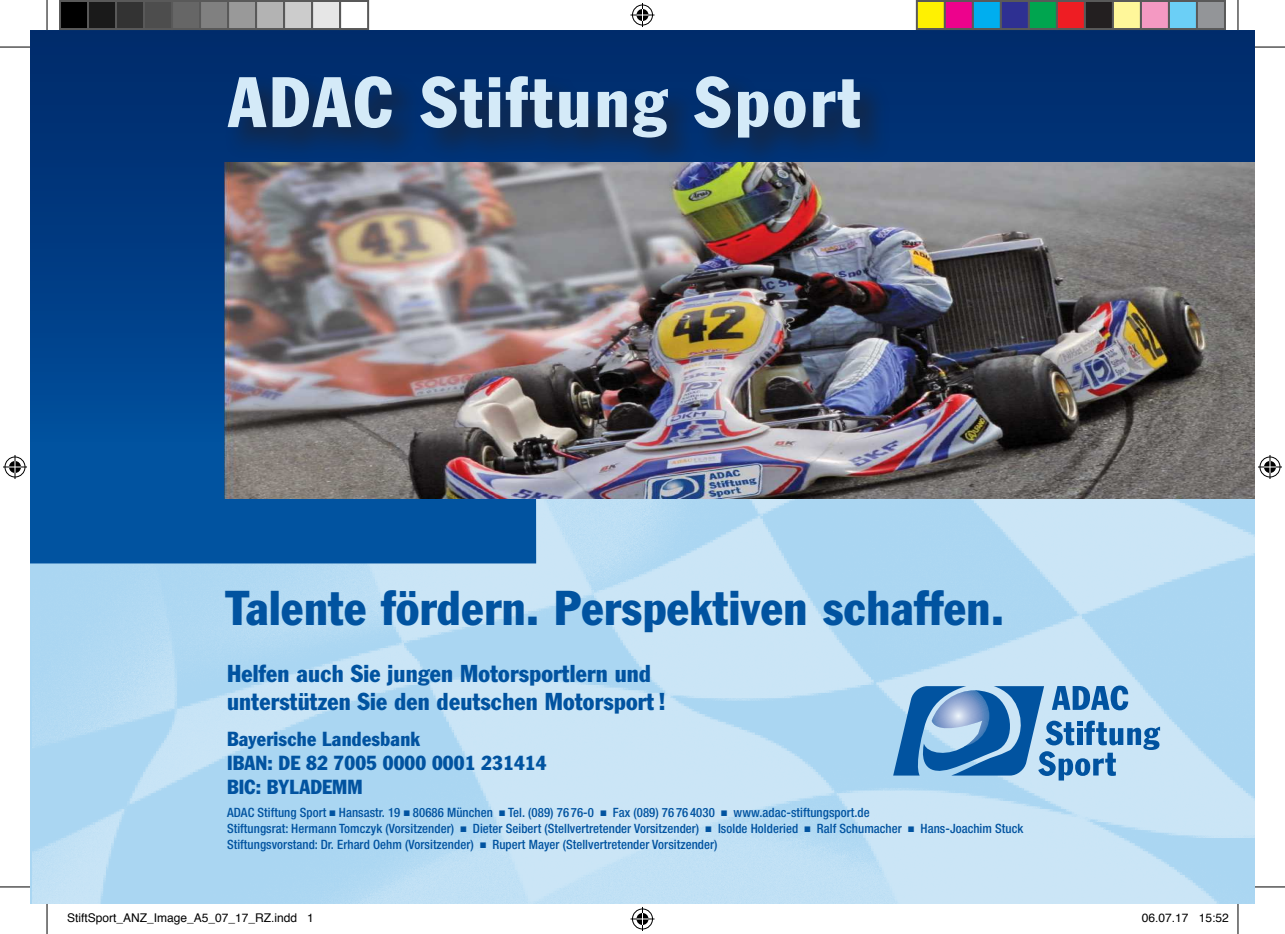
<style>
.page{position:relative;width:1285px;height:934px;background:#fff}
.page>*{position:absolute;margin:0;border:0;box-sizing:border-box;transform-origin:0 0}
.t1{font:70px "ADAC Franklin Gothic Pro";letter-spacing:.05em;color:#d4eaf8}
.t2{font:48px "ADAC Franklin Gothic Pro";letter-spacing:.01em;color:#0153a0}
.t3{font:24px/28px "ADAC Franklin Gothic Pro";letter-spacing:.01em;color:#0153a0}
.t4{font:20px/24px "ADAC Franklin Gothic Pro";letter-spacing:.01em;color:#0153a0}
.t5{font:500 condensed 12.8px/16px "Helvetica Neue";letter-spacing:.005em;color:#0153a0}
.t6{font:12px "Helvetica";color:#000}
</style>
<div class="page">
<img style="left:32px;top:563px;width:1223px;height:340px">
<svg style="left:30px;top:442px;width:1225px;height:121px;background:#6099ca"></svg>
<div style="left:30px;top:30px;width:1225px;height:412px;background:linear-gradient(to bottom,#012968,#014e9a)"></div>
<svg style="left:893px;top:685px;width:267px;height:95px;background:#70a3cf"></svg>
<div style="left:225px;top:72px;width:666px;height:98px;background:#231f20;opacity:.65"></div>
<hr style="left:0;top:47px;width:30px;height:1px;background:#000">
<hr style="left:1255px;top:47px;width:30px;height:1px;background:#000">
<hr style="left:0;top:886px;width:30px;height:1px;background:#000">
<hr style="left:1255px;top:886px;width:30px;height:1px;background:#000">
<hr style="left:47px;top:0;width:1px;height:30px;background:#000">
<hr style="left:47px;top:903px;width:1px;height:30px;background:#000">
<hr style="left:1237px;top:0;width:1px;height:30px;background:#000">
<hr style="left:1237px;top:903px;width:1px;height:30px;background:#000">
<svg style="left:630px;top:3px;width:24px;height:24px"></svg>
<svg style="left:630px;top:907px;width:24px;height:23px"></svg>
<svg style="left:3px;top:455px;width:24px;height:24px"></svg>
<svg style="left:1258px;top:455px;width:24px;height:24px"></svg>
<div style="left:60px;top:1px;width:28px;height:28px;background:#000"></div>
<div style="left:59px;top:0;width:30px;height:30px;border:2px solid #595959"></div>
<div style="left:88px;top:1px;width:28px;height:28px;background:#1a1a1a"></div>
<div style="left:87px;top:0;width:30px;height:30px;border:2px solid #595959"></div>
<div style="left:116px;top:1px;width:28px;height:28px;background:#333"></div>
<div style="left:115px;top:0;width:30px;height:30px;border:2px solid #595959"></div>
<div style="left:144px;top:1px;width:28px;height:28px;background:#4d4d4d"></div>
<div style="left:143px;top:0;width:30px;height:30px;border:2px solid #595959"></div>
<div style="left:172px;top:1px;width:28px;height:28px;background:#666"></div>
<div style="left:171px;top:0;width:30px;height:30px;border:2px solid #595959"></div>
<div style="left:200px;top:1px;width:28px;height:28px;background:#808080"></div>
<div style="left:199px;top:0;width:30px;height:30px;border:2px solid #595959"></div>
<div style="left:228px;top:1px;width:28px;height:28px;background:#999"></div>
<div style="left:227px;top:0;width:30px;height:30px;border:2px solid #595959"></div>
<div style="left:256px;top:1px;width:28px;height:28px;background:#b3b3b3"></div>
<div style="left:255px;top:0;width:30px;height:30px;border:2px solid #595959"></div>
<div style="left:284px;top:1px;width:28px;height:28px;background:#ccc"></div>
<div style="left:283px;top:0;width:30px;height:30px;border:2px solid #595959"></div>
<div style="left:312px;top:1px;width:28px;height:28px;background:#e6e6e6"></div>
<div style="left:311px;top:0;width:30px;height:30px;border:2px solid #595959"></div>
<div style="left:339px;top:0;width:30px;height:30px;border:2px solid #595959"></div>
<div style="left:917px;top:1px;width:28px;height:28px;background:#fff101"></div>
<div style="left:916px;top:0;width:30px;height:30px;border:2px solid #595959"></div>
<div style="left:945px;top:1px;width:28px;height:28px;background:#ed028c"></div>
<div style="left:944px;top:0;width:30px;height:30px;border:2px solid #595959"></div>
<div style="left:973px;top:1px;width:28px;height:28px;background:#00aeef"></div>
<div style="left:972px;top:0;width:30px;height:30px;border:2px solid #595959"></div>
<div style="left:1001px;top:1px;width:28px;height:28px;background:#2e3092"></div>
<div style="left:1000px;top:0;width:30px;height:30px;border:2px solid #595959"></div>
<div style="left:1029px;top:1px;width:28px;height:28px;background:#00a54f"></div>
<div style="left:1028px;top:0;width:30px;height:30px;border:2px solid #595959"></div>
<div style="left:1057px;top:1px;width:28px;height:28px;background:#ee1d23"></div>
<div style="left:1056px;top:0;width:30px;height:30px;border:2px solid #595959"></div>
<div style="left:1085px;top:1px;width:28px;height:28px;background:#231f20"></div>
<div style="left:1084px;top:0;width:30px;height:30px;border:2px solid #595959"></div>
<div style="left:1113px;top:1px;width:28px;height:28px;background:#fff79a"></div>
<div style="left:1112px;top:0;width:30px;height:30px;border:2px solid #595959"></div>
<div style="left:1141px;top:1px;width:28px;height:28px;background:#f499c2"></div>
<div style="left:1140px;top:0;width:30px;height:30px;border:2px solid #595959"></div>
<div style="left:1169px;top:1px;width:28px;height:28px;background:#6bcff6"></div>
<div style="left:1168px;top:0;width:30px;height:30px;border:2px solid #595959"></div>
<div style="left:1197px;top:1px;width:28px;height:28px;background:#939598"></div>
<div style="left:1196px;top:0;width:30px;height:30px;border:2px solid #595959"></div>
<img style="left:225px;top:163px;width:1029px;height:335px">
<h1 class="t1" style="left:228px;top:59px;width:633px">ADAC Stiftung Sport</h1>
<h2 class="t2" style="left:226px;top:578px;width:779px">Talente fördern. Perspektiven schaffen.</h2>
<h3 class="t3" style="left:227px;top:659px;width:440px">Helfen auch Sie jungen Motorsportlern und unterstützen Sie den deutschen Motorsport!</h3>
<h3 class="t4" style="left:227px;top:726px;width:321px">Bayerische Landesbank<br>IBAN: DE 82 7005 0000 0001 231414<br>BIC: BYLADEMM</h3>
<p class="t5" style="left:227px;top:804px;width:798px">ADAC Stiftung Sport ■ Hansastr. 19 ■ 80686 München ■ Tel. (089) 76 76-0 ■ Fax (089) 76 76 4030 ■ www.adac-stiftungsport.de<br>Stiftungsrat: Hermann Tomczyk (Vorsitzender) ■ Dieter Seibert (Stellvertretender Vorsitzender) ■ Isolde Holderied ■ Ralf Schumacher ■ Hans-Joachim Stuck<br>Stiftungsvorstand: Dr. Erhard Oehm (Vorsitzender) ■ Rupert Mayer (Stellvertretender Vorsitzender)</p>
<p class="t6" style="left:67px;top:908px;width:248px">StiftSport_ANZ_Image_A5_07_17_RZ.indd 1</p>
<p class="t6" style="left:1142px;top:908px;width:88px">06.07.17 15:52</p>
</div>
